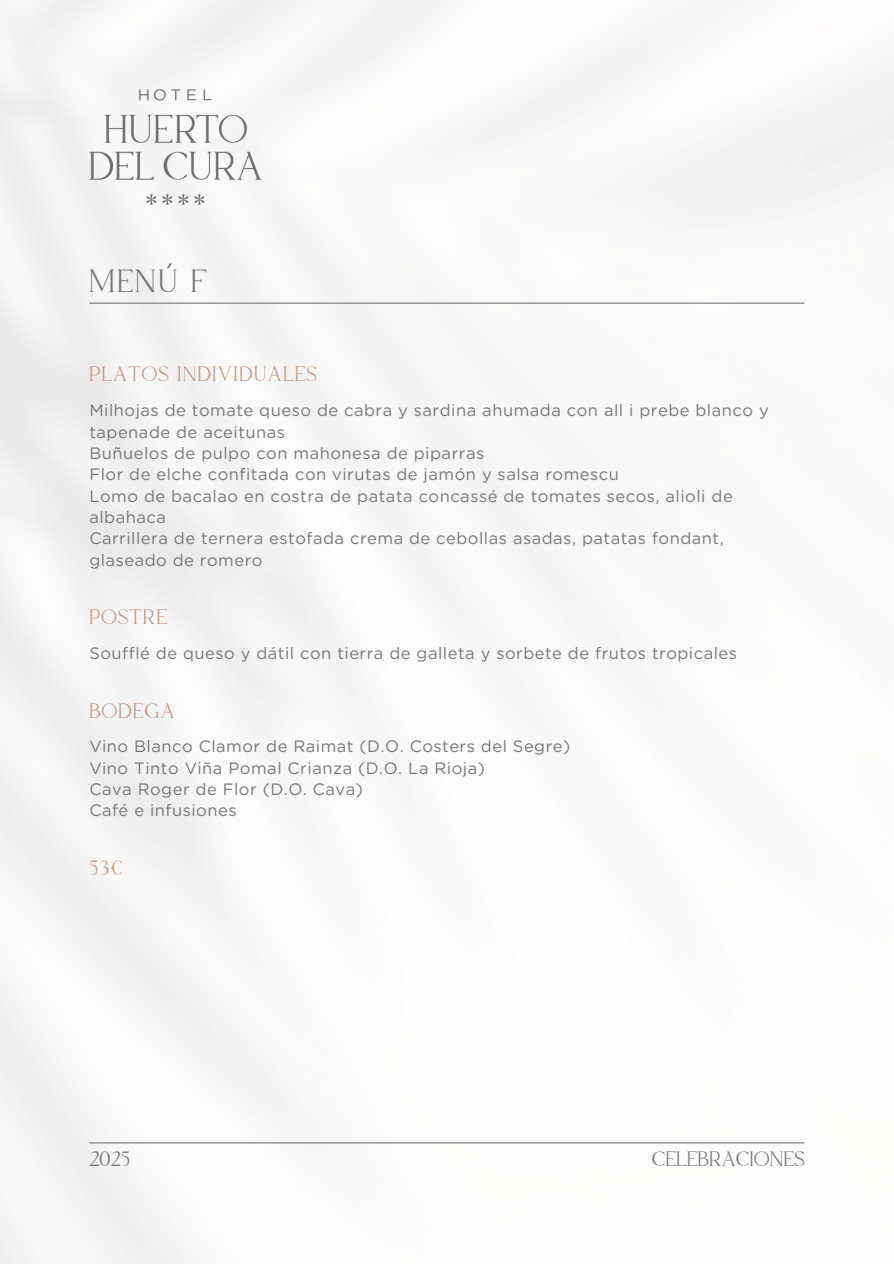
<style>
.page{position:relative;width:894px;height:1264px;background:#fff}
.page>*{position:absolute;margin:0;border:0;box-sizing:border-box;transform-origin:0 0}
.t1{font:30px "Wondar Quason";color:#75787b}
.t2{font:19.5px "Wondar Quason";letter-spacing:.1em;color:#c49683}
.t3{font:19.5px "Wondar Quason";letter-spacing:.05em;color:#75787b}
.t4{font:16.5px/21.3px "Gotham Rounded";letter-spacing:.03em;color:#75787b}
</style>
<div class="page">
<hr style="left:89px;top:1142px;width:715px;height:1px;background:#75787b">
<hr style="left:89px;top:302px;width:715px;height:2px;background:#75787b">
<img style="left:89px;top:89px;width:174px;height:116px">
<h1 class="t1" style="left:89px;top:269px;width:118px">MENÚ F</h1>
<p class="t2" style="left:89px;top:366px;width:228px">PLATOS INDIVIDUALES</p>
<p class="t4" style="left:89px;top:400px;width:680px">Milhojas de tomate queso de cabra y sardina ahumada con all i prebe blanco y tapenade de aceitunas</p>
<h2 class="t4" style="left:89px;top:443px;width:396px">Buñuelos de pulpo con mahonesa de piparras</h2>
<p class="t4" style="left:89px;top:464px;width:531px">Flor de elche confitada con virutas de jamón y salsa romescu</p>
<p class="t4" style="left:89px;top:486px;width:644px">Lomo de bacalao en costra de patata concassé de tomates secos, alioli de albahaca</p>
<p class="t4" style="left:89px;top:529px;width:635px">Carrillera de ternera estofada crema de cebollas asadas, patatas fondant, glaseado de romero</p>
<h2 class="t2" style="left:89px;top:609px;width:79px">POSTRE</h2>
<p class="t4" style="left:89px;top:643px;width:649px">Soufflé de queso y dátil con tierra de galleta y sorbete de frutos tropicales</p>
<p class="t2" style="left:89px;top:703px;width:86px">BODEGA</p>
<p class="t4" style="left:89px;top:736px;width:482px">Vino Blanco Clamor de Raimat (D.O. Costers del Segre)</p>
<h2 class="t4" style="left:89px;top:758px;width:397px">Vino Tinto Viña Pomal Crianza (D.O. La Rioja)</h2>
<p class="t4" style="left:89px;top:779px;width:275px">Cava Roger de Flor (D.O. Cava)</p>
<p class="t4" style="left:89px;top:800px;width:149px">Café e infusiones</p>
<h2 class="t2" style="left:89px;top:860px;width:34px">53€</h2>
<p class="t3" style="left:89px;top:1151px;width:42px">2025</p>
<p class="t3" style="left:652px;top:1151px;width:153px">CELEBRACIONES</p>
</div>
